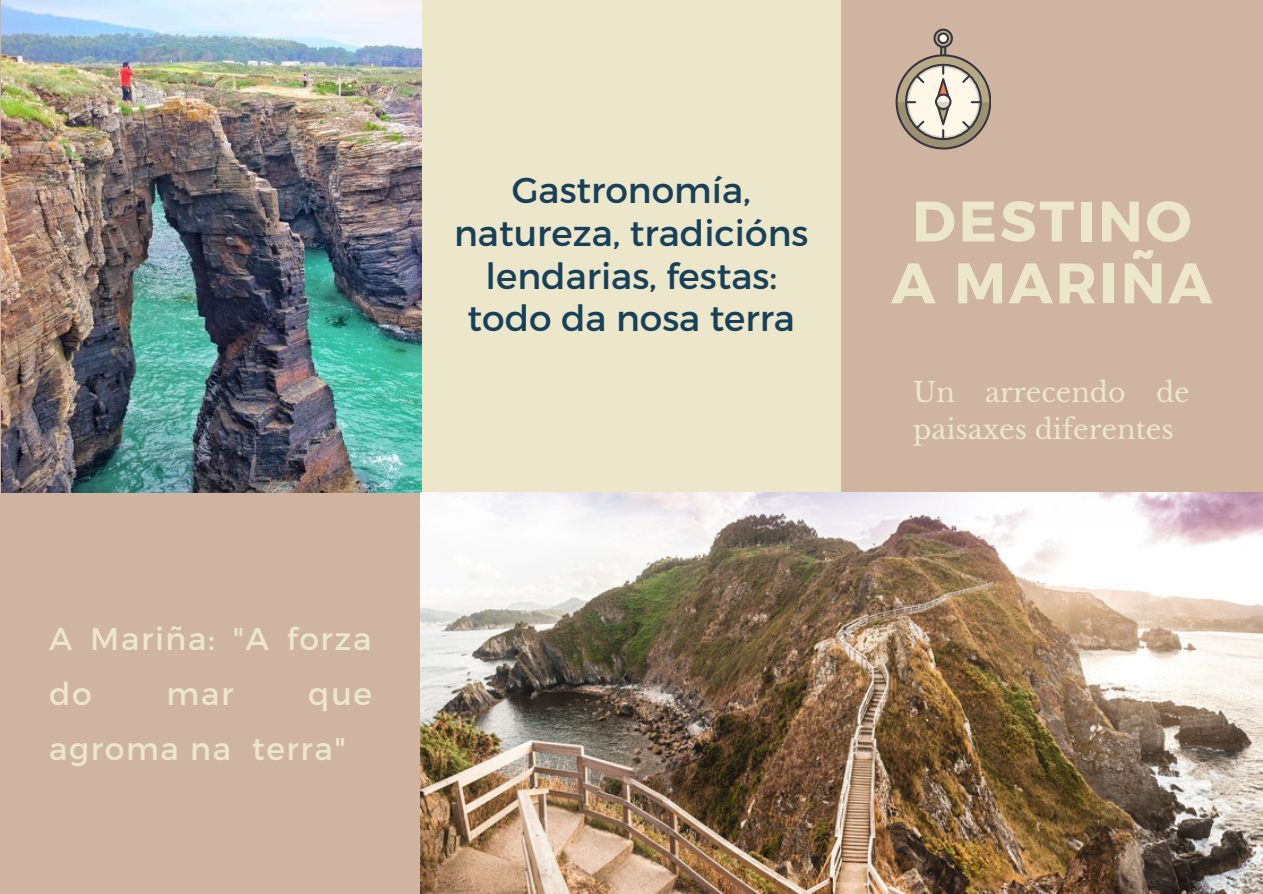
<style>
.page{position:relative;width:1263px;height:894px;background:#fff}
.page>*{position:absolute;margin:0;border:0;box-sizing:border-box;transform-origin:0 0}
.t1{font:700 57px/61.8px "Montserrat";letter-spacing:.05em;color:#ece6ca;text-align:center}
.t2{font:36px/42.8px "Montserrat";color:#184059;text-align:center}
.t3{font:31.5px/55.1px "Montserrat";letter-spacing:.05em;color:#ece6ca}
.t4{font:27px/37px "Libre Baskerville";color:#ece6ca}
</style>
<div class="page">
<div style="left:0;top:0;width:1263px;height:893px;background:#cfb4a2"></div>
<div style="left:420px;top:0;width:421px;height:594px;background:#ece6ca"></div>
<img style="left:1px;top:0;width:421px;height:492px">
<img style="left:420px;top:492px;width:842px;height:401px">
<svg style="left:896px;top:29px;width:94px;height:120px"></svg>
<p class="t3" style="left:49px;top:609px;width:324px">A Mariña: "A forza do</p>
<p class="t3" style="left:49px;top:664px;width:324px;text-indent:259px">que agroma na terra"</p>
<p class="t3" style="left:167px;top:664px;width:68px">mar</p>
<p class="t2" style="left:454px;top:167px;width:356px">Gastronomía, natureza, tradicións lendarias, festas: todo da nosa terra</p>
<p class="t1" style="left:891px;top:187px;width:322px">DESTINO<br>A MARIÑA</p>
<p class="t4" style="left:913px;top:374px;width:278px">Un arrecendo de paisaxes diferentes</p>
</div>
